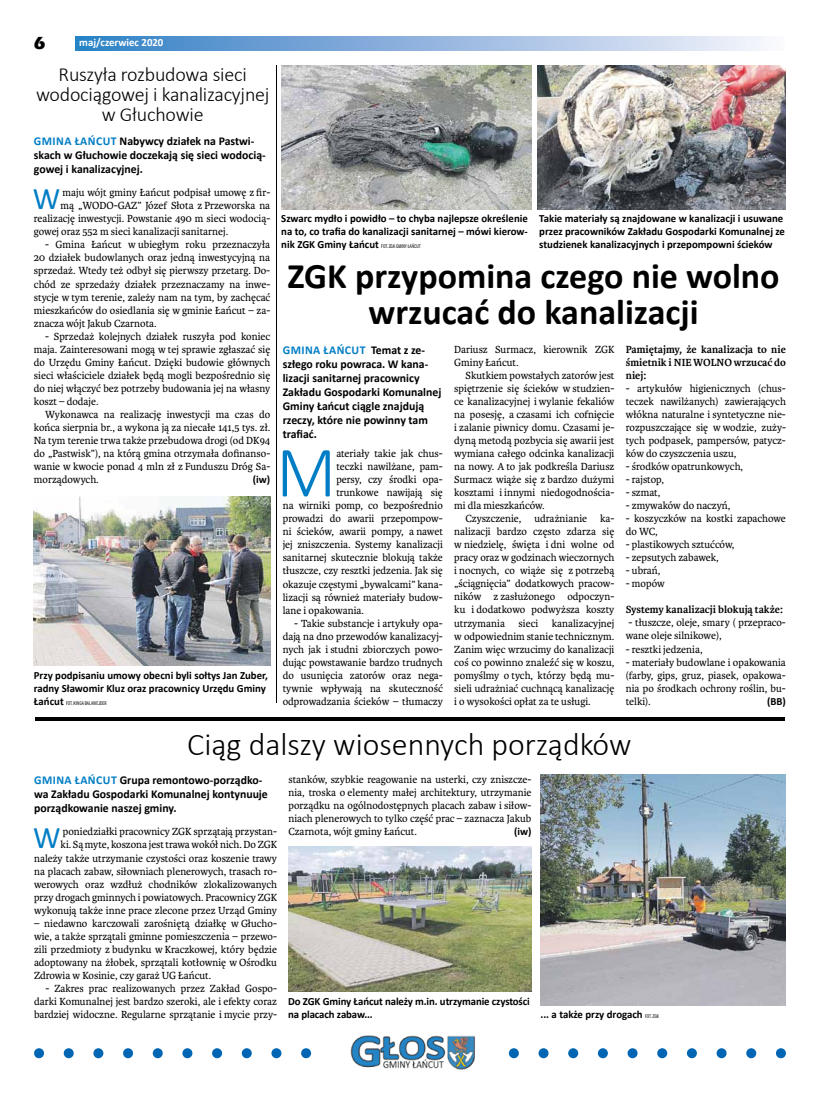
<style>
.page{position:relative;width:820px;height:1106px;background:#fff}
.page>*{position:absolute;margin:0;border:0;box-sizing:border-box;transform-origin:0 0}
.t1{font:300 72.6px "Calibri";color:#007dc5}
.t2{font:700 36px/36px "Calibri";color:#000;text-align:center}
.t3{font:300 32px "Calibri";color:#000}
.t4{font:31.5px "Calibri";color:#007dc5}
.t5{font:300 20px/20px "Calibri";letter-spacing:-.01em;color:#000;text-align:center}
.t6{font:700 18px "Eras ITC";color:#000}
.t7{font:700 12px/14px "Calibri";color:#000}
.t8{font:11px/13px "Karmina";color:#000;text-align:justify}
.t9{font:700 11px/13px "Calibri";color:#000}
.t10{font:700 11px/13px "Karmina";color:#000;text-align:justify}
.t11{font:700 11px "Calibri";color:#fff}
.t12{font:5px "Benton Sans Comp CE";color:#000}
.s1{color:#007dc5}
.s2{font-family:"Calibri";font-weight:700;font-size:11px}
.s3{font-family:"Benton Sans Comp CE";font-weight:400;font-size:5px}
</style>
<div class="page">
<svg style="left:76px;top:37px;width:688px;height:13px;background:#90b6de"></svg>
<svg style="left:34px;top:1048px;width:751px;height:10px"></svg>
<div style="left:324px;top:1029px;width:171px;height:40px;background:#fff"></div>
<img style="left:350px;top:1035px;width:125px;height:34px">
<img style="left:288px;top:846px;width:243px;height:146px">
<img style="left:540px;top:774px;width:245px;height:231px">
<hr style="left:35px;top:717px;width:749px;height:3px;background:#000">
<img style="left:34px;top:496px;width:236px;height:170px">
<hr style="left:276px;top:66px;width:1px;height:637px;background:#000">
<img style="left:281px;top:66px;width:250px;height:143px">
<img style="left:537px;top:66px;width:248px;height:143px">
<h3 class="t6" style="left:34px;top:33px;width:13px">6</h3>
<p class="t11" style="left:79px;top:35px;width:86px">maj/czerwiec 2020</p>
<h3 class="t5" style="left:36px;top:64px;width:235px">Ruszyła rozbudowa sieci wodociągowej i kanalizacyjnej w Głuchowie</h3>
<p class="t7" style="left:34px;top:134px;width:233px"><span class="s1">GMINA ŁAŃCUT</span> Nabywcy działek na Pastwi&shy;skach w Głuchowie doczekają się sieci wodocią&shy;gowej i kanalizacyjnej.</p>
<h3 class="t4" style="left:33px;top:177px;width:29px">W</h3>
<p class="t8" style="left:63px;top:186px;width:209px">maju wójt gminy Łańcut podpisał umowę z fir-</p>
<p class="t8" style="left:60px;top:199px;width:211px">mą „WODO-GAZ” Józef Słota z Przeworska na</p>
<p class="t8" style="left:34px;top:212px;width:238px">realizację inwestycji. Powstanie 490 m sieci wodocią-</p>
<p class="t8" style="left:34px;top:225px;width:196px">gowej oraz 552 m sieci kanalizacji sanitarnej.</p>
<p class="t8" style="left:34px;top:238px;width:238px;text-indent:11px">- Gmina Łańcut w ubiegłym roku przeznaczyła 20 działek budowlanych oraz jedną inwestycyjną na sprzedaż. Wtedy też odbył się pierwszy przetarg. Do&shy;chód ze sprzedaży działek przeznaczamy na inwe&shy;stycje w tym terenie, zależy nam na tym, by zachęcać mieszkańców do osiedlania się w gminie Łańcut – za&shy;znacza wójt Jakub Czarnota.</p>
<p class="t8" style="left:34px;top:330px;width:238px;text-indent:11px">- Sprzedaż kolejnych działek ruszyła pod koniec maja. Zainteresowani mogą w tej sprawie zgłaszać się do Urzędu Gminy Łańcut. Dzięki budowie głównych sieci właściciele działek będą mogli bezpośrednio się do niej włączyć bez potrzeby budowania jej na własny koszt – dodaje.</p>
<p class="t8" style="left:34px;top:408px;width:238px;text-indent:11px">Wykonawca na realizację inwestycji ma czas do końca sierpnia br., a wykona ją za niecałe 141,5 tys. zł.<br>Na tym terenie trwa także przebudowa drogi (od DK94 do „Pastwisk”), na którą gmina otrzymała dofinanso&shy;wanie w kwocie ponad 4 mln zł z Funduszu Dróg Sa&shy;morządowych.</p>
<p class="t9" style="left:253px;top:473px;width:19px">(iw)</p>
<p class="t9" style="left:34px;top:668px;width:235px">Przy podpisaniu umowy obecni byli sołtys Jan Zuber, radny Sławomir Kluz oraz pracownicy Urzędu Gminy</p>
<p class="t12" style="left:34px;top:700px;width:74px"><span class="s2">Łańcut</span> FOT. KINGA BALAWEJDER</p>
<p class="t9" style="left:281px;top:212px;width:248px">Szwarc mydło i powidło – to chyba najlepsze określenie na to, co trafia do kanalizacji sanitarnej – mówi kierow-</p>
<p class="t12" style="left:281px;top:243px;width:141px"><span class="s2">nik ZGK Gminy Łańcut</span> FOT. ZGK GMINY ŁAŃCUT</p>
<p class="t9" style="left:539px;top:212px;width:247px">Takie materiały są znajdowane w kanalizacji i usuwane przez pracowników Zakładu Gospodarki Komunalnej ze studzienek kanalizacyjnych i przepompowni ścieków</p>
<h2 class="t2" style="left:287px;top:258px;width:493px">ZGK przypomina czego nie wolno wrzucać do kanalizacji</h2>
<p class="t7" style="left:282px;top:342px;width:160px"><span class="s1">GMINA ŁAŃCUT</span> Temat z ze&shy;szłego roku powraca. W kana&shy;lizacji sanitarnej pracownicy<br>Zakładu Gospodarki Komunalnej<br>Gminy Łańcut ciągle znajdują rzeczy, które nie powinny tam trafiać.</p>
<h1 class="t1" style="left:276px;top:427px;width:62px">M</h1>
<p class="t8" style="left:336px;top:447px;width:108px">ateriały takie jak chus-</p>
<p class="t8" style="left:336px;top:460px;width:108px">teczki nawilżane, pam-</p>
<p class="t8" style="left:336px;top:473px;width:108px">persy, czy środki opa-</p>
<p class="t8" style="left:336px;top:486px;width:108px">trunkowe nawijają się</p>
<p class="t8" style="left:282px;top:499px;width:162px">na wirniki pomp, co bezpośrednio</p>
<p class="t8" style="left:282px;top:512px;width:162px">prowadzi do awarii przepompow-</p>
<p class="t8" style="left:282px;top:525px;width:162px">ni ścieków, awarii pompy, a nawet</p>
<p class="t8" style="left:282px;top:538px;width:162px">jej zniszczenia. Systemy kanalizacji</p>
<p class="t8" style="left:282px;top:551px;width:162px">sanitarnej skutecznie blokują także</p>
<p class="t8" style="left:282px;top:564px;width:162px">tłuszcze, czy resztki jedzenia. Jak się</p>
<p class="t8" style="left:282px;top:577px;width:162px">okazuje częstymi „bywalcami” kana-</p>
<p class="t8" style="left:282px;top:590px;width:162px">lizacji są również materiały budow-</p>
<p class="t8" style="left:282px;top:603px;width:83px">lane i opakowania.</p>
<p class="t8" style="left:282px;top:616px;width:162px;text-indent:11px">- Takie substancje i artykuły opa&shy;dają na dno przewodów kanalizacyj&shy;nych jak i studni zbiorczych powo&shy;dując powstawanie bardzo trudnych do usunięcia zatorów oraz nega&shy;tywnie wpływają na skuteczność odprowadzania ścieków – tłumaczy</p>
<p class="t8" style="left:454px;top:343px;width:162px">Dariusz Surmacz, kierownik ZGK<br>Gminy Łańcut.</p>
<p class="t8" style="left:454px;top:369px;width:162px;text-indent:11px">Skutkiem powstałych zatorów jest spiętrzenie się ścieków w studzien&shy;ce kanalizacyjnej i wylanie fekaliów na posesję, a czasami ich cofnięcie i zalanie piwnicy domu. Czasami je&shy;dyną metodą pozbycia się awarii jest wymiana całego odcinka kanalizacji na nowy. A to jak podkreśla Dariusz Surmacz wiąże się z bardzo dużymi kosztami i innymi niedogodnościa&shy;mi dla mieszkańców.</p>
<p class="t8" style="left:454px;top:512px;width:162px;text-indent:11px">Czyszczenie, udrażnianie ka&shy;nalizacji bardzo często zdarza się w niedzielę, święta i dni wolne od pracy oraz w godzinach wieczornych i nocnych, co wiąże się z potrzebą „ściągnięcia” dodatkowych pracow&shy;ników z zasłużonego odpoczyn&shy;ku i dodatkowo podwyższa koszty utrzymania sieci kanalizacyjnej w odpowiednim stanie technicznym.<br>Zanim więc wrzucimy do kanalizacji coś co powinno znaleźć się w koszu, pomyślmy o tych, którzy będą mu&shy;sieli udrażniać cuchnącą kanalizację i o wysokości opłat za te usługi.</p>
<p class="t10" style="left:625px;top:343px;width:162px">Pamiętajmy, że kanalizacja to nie śmietnik i NIE WOLNO wrzucać do niej:</p>
<p class="t8" style="left:625px;top:382px;width:162px">- artykułów higienicznych (chus&shy;teczek nawilżanych) zawierających włókna naturalne i syntetyczne nie&shy;rozpuszczające się w wodzie, zuży&shy;tych podpasek, pampersów, patycz&shy;ków do czyszczenia uszu,</p>
<p class="t8" style="left:625px;top:460px;width:119px">- środków opatrunkowych,</p>
<p class="t8" style="left:625px;top:473px;width:40px">- rajstop,</p>
<p class="t8" style="left:625px;top:486px;width:36px">- szmat,</p>
<p class="t8" style="left:625px;top:499px;width:106px">- zmywaków do naczyń,</p>
<p class="t8" style="left:625px;top:512px;width:161px">- koszyczków na kostki zapachowe do WC,</p>
<p class="t8" style="left:625px;top:538px;width:110px">- plastikowych sztućców,</p>
<p class="t8" style="left:625px;top:551px;width:95px">- zepsutych zabawek,</p>
<p class="t8" style="left:625px;top:564px;width:36px">- ubrań,</p>
<p class="t8" style="left:625px;top:577px;width:40px">- mopów</p>
<p class="t10" style="left:625px;top:603px;width:158px">Systemy kanalizacji blokują także:</p>
<p class="t8" style="left:625px;top:616px;width:162px">- tłuszcze, oleje, smary ( przepraco&shy;wane oleje silnikowe),</p>
<p class="t8" style="left:625px;top:642px;width:78px">- resztki jedzenia,</p>
<p class="t8" style="left:625px;top:655px;width:162px">- materiały budowlane i opakowania (farby, gips, gruz, piasek, opakowa&shy;nia po środkach ochrony roślin, bu&shy;telki).</p>
<p class="t9" style="left:766px;top:694px;width:20px">(BB)</p>
<h3 class="t3" style="left:187px;top:724px;width:445px">Ciąg dalszy wiosennych porządków</h3>
<p class="t7" style="left:34px;top:773px;width:235px"><span class="s1">GMINA ŁAŃCUT</span> Grupa remontowo-porządko&shy;wa Zakładu Gospodarki Komunalnej kontynuuje porządkowanie naszej gminy.</p>
<h3 class="t4" style="left:33px;top:816px;width:29px">W</h3>
<p class="t8" style="left:34px;top:825px;width:244px;text-align:right">poniedziałki pracownicy ZGK sprzątają przystan-<br>ki. Są myte, koszona jest trawa wokół nich. Do ZGK należy także utrzymanie czystości oraz koszenie trawy na placach zabaw, siłowniach plenerowych, trasach ro&shy;werowych oraz wzdłuż chodników zlokalizowanych przy drogach gminnych i powiatowych. Pracownicy ZGK wykonują także inne prace zlecone przez Urząd Gminy</p>
<p class="t8" style="left:34px;top:916px;width:244px">– niedawno karczowali zarośniętą działkę w Głucho&shy;wie, a także sprzątali gminne pomieszczenia – przewo&shy;zili przedmioty z budynku w Kraczkowej, który będzie adoptowany na żłobek, sprzątali kotłownię w Ośrodku Zdrowia w Kosinie, czy garaż UG Łańcut.</p>
<p class="t8" style="left:34px;top:982px;width:244px;text-indent:11px">- Zakres prac realizowanych przez Zakład Gospo&shy;darki Komunalnej jest bardzo szeroki, ale i efekty coraz bardziej widoczne. Regularne sprzątanie i mycie przy-</p>
<p class="t8" style="left:288px;top:773px;width:244px">stanków, szybkie reagowanie na usterki, czy zniszcze&shy;nia, troska o elementy małej architektury, utrzymanie porządku na ogólnodostępnych placach zabaw i siłow&shy;niach plenerowych to tylko część prac – zaznacza Jakub Czarnota, wójt gminy Łańcut.</p>
<p class="t9" style="left:514px;top:825px;width:19px">(iw)</p>
<p class="t9" style="left:288px;top:994px;width:243px">Do ZGK Gminy Łańcut należy m.in. utrzymanie czystości na placach zabaw...</p>
<p class="t9" style="left:540px;top:1007px;width:120px">... a także przy drogach <span class="s3">FOT. ZGK</span></p>
</div>
